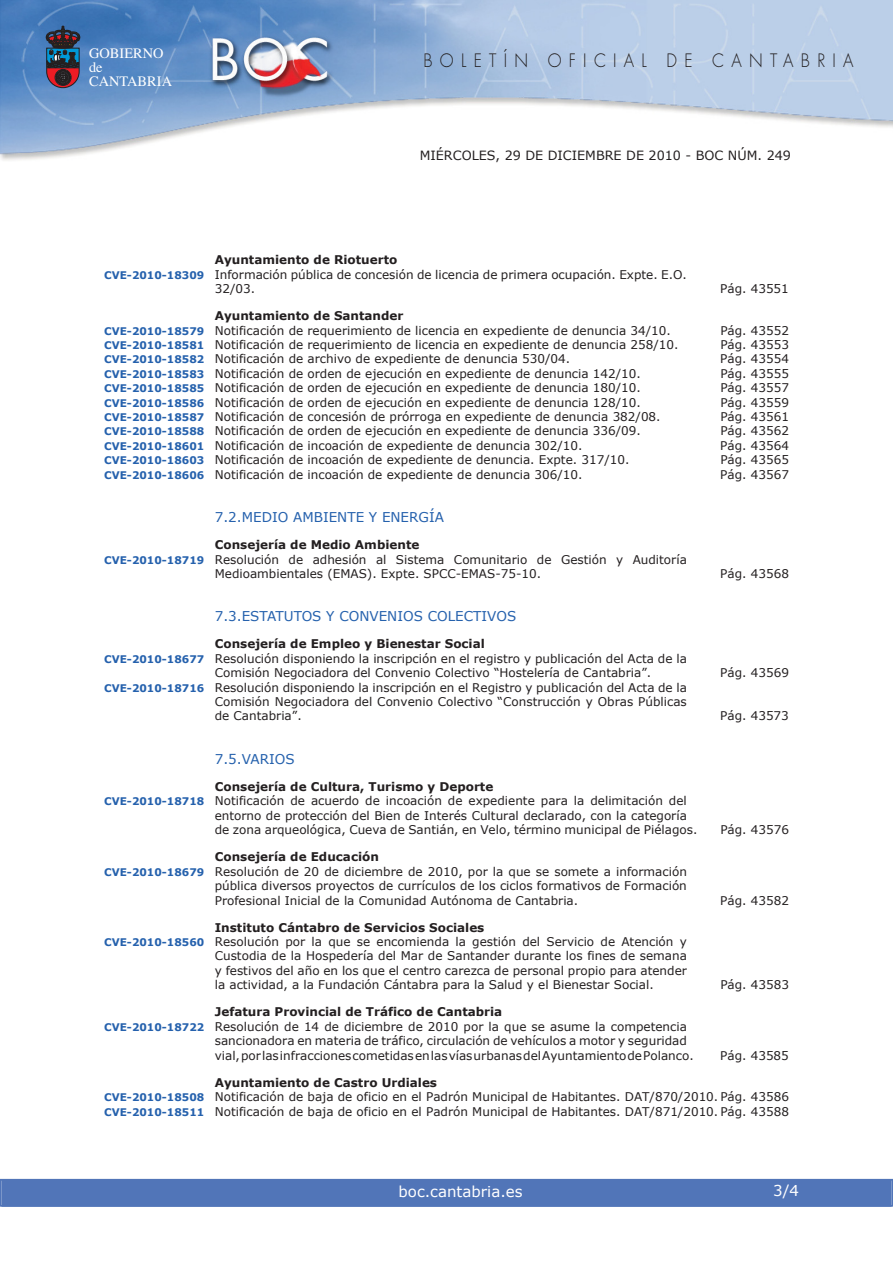
<style>
.page{position:relative;width:893px;height:1263px;background:#fff}
.page>*{position:absolute;margin:0;border:0;box-sizing:border-box;transform-origin:0 0}
.t1{font:300 18px "Futura";letter-spacing:.45em;color:#231f20;scale:.9 1}
.t2{font:15px "Verdana";color:#fff}
.t3{font:14.4px/14.1px "Times";color:#fff}
.t4{font:13.5px "Verdana";color:#2561ad}
.t5{font:12.75px "Verdana";color:#231f20}
.t6{font:12px/14.4px "Verdana";color:#231f20}
.t7{font:700 12px "Verdana";color:#231f20}
.s1{font-weight:700;font-size:10.5px;color:#2561ad}
.s2{font-weight:700}
</style>
<div class="page">
<img style="left:0;top:0;width:893px;height:161px">
<svg style="left:46px;top:26px;width:34px;height:62px;background:#464054"></svg>
<div style="left:2px;top:1180px;width:889px;height:27px;background:#5175b8"></div>
<div style="left:0;top:1179px;width:893px;height:28px;border:2px solid #5175b8"></div>
<p class="t3" style="left:89px;top:47px;width:85px">GOBIERNO de<br>CANTABRIA</p>
<h1 class="t1" style="left:423px;top:52px;width:479px">BOLETÍN OFICIAL DE CANTABRIA</h1>
<p class="t5" style="left:420px;top:147px;width:373px">MIÉRCOLES, 29 DE DICIEMBRE DE 2010 - BOC NÚM. 249</p>
<p class="t7" style="left:215px;top:252px;width:184px">Ayuntamiento de Riotuerto</p>
<p class="t6" style="left:104px;top:267px;width:584px"><span class="s1">CVE-2010-18309</span> Información pública de concesión de licencia de primera ocupación. Expte. E.O.</p>
<p class="t6" style="left:215px;top:281px;width:42px">32/03.</p>
<p class="t6" style="left:720px;top:281px;width:70px">Pág. 43551</p>
<p class="t6" style="left:104px;top:308px;width:568px;text-indent:111px"><span class="s2">Ayuntamiento de Santander<br></span><span class="s1">CVE-2010-18579</span> Notificación de requerimiento de licencia en expediente de denuncia 34/10.</p>
<p class="t6" style="left:720px;top:323px;width:70px">Pág. 43552</p>
<p class="t6" style="left:104px;top:337px;width:576px"><span class="s1">CVE-2010-18581</span> Notificación de requerimiento de licencia en expediente de denuncia 258/10.</p>
<p class="t6" style="left:720px;top:337px;width:70px">Pág. 43553</p>
<p class="t6" style="left:104px;top:351px;width:467px"><span class="s1">CVE-2010-18582</span> Notificación de archivo de expediente de denuncia 530/04.</p>
<p class="t6" style="left:720px;top:351px;width:70px">Pág. 43554</p>
<p class="t6" style="left:104px;top:366px;width:538px"><span class="s1">CVE-2010-18583</span> Notificación de orden de ejecución en expediente de denuncia 142/10.</p>
<p class="t6" style="left:720px;top:366px;width:70px">Pág. 43555</p>
<p class="t6" style="left:104px;top:380px;width:538px"><span class="s1">CVE-2010-18585</span> Notificación de orden de ejecución en expediente de denuncia 180/10.</p>
<p class="t6" style="left:720px;top:380px;width:70px">Pág. 43557</p>
<p class="t6" style="left:104px;top:395px;width:538px"><span class="s1">CVE-2010-18586</span> Notificación de orden de ejecución en expediente de denuncia 128/10.</p>
<p class="t6" style="left:720px;top:395px;width:70px">Pág. 43559</p>
<p class="t6" style="left:104px;top:409px;width:558px"><span class="s1">CVE-2010-18587</span> Notificación de concesión de prórroga en expediente de denuncia 382/08.</p>
<p class="t6" style="left:720px;top:409px;width:70px">Pág. 43561</p>
<p class="t6" style="left:104px;top:423px;width:538px"><span class="s1">CVE-2010-18588</span> Notificación de orden de ejecución en expediente de denuncia 336/09.</p>
<p class="t6" style="left:720px;top:423px;width:70px">Pág. 43562</p>
<p class="t6" style="left:104px;top:438px;width:480px"><span class="s1">CVE-2010-18601</span> Notificación de incoación de expediente de denuncia 302/10.</p>
<p class="t6" style="left:720px;top:438px;width:70px">Pág. 43564</p>
<p class="t6" style="left:104px;top:452px;width:527px"><span class="s1">CVE-2010-18603</span> Notificación de incoación de expediente de denuncia. Expte. 317/10.</p>
<p class="t6" style="left:720px;top:452px;width:70px">Pág. 43565</p>
<p class="t6" style="left:104px;top:467px;width:480px"><span class="s1">CVE-2010-18606</span> Notificación de incoación de expediente de denuncia 306/10.</p>
<p class="t6" style="left:720px;top:467px;width:70px">Pág. 43567</p>
<p class="t4" style="left:215px;top:508px;width:231px">7.2.MEDIO AMBIENTE Y ENERGÍA</p>
<p class="t7" style="left:215px;top:537px;width:206px">Consejería de Medio Ambiente</p>
<p class="t6" style="left:104px;top:552px;width:584px"><span class="s1">CVE-2010-18719</span> Resolución de adhesión al Sistema Comunitario de Gestión y Auditoría</p>
<p class="t6" style="left:215px;top:566px;width:328px">Medioambientales (EMAS). Expte. SPCC-EMAS-75-10.</p>
<p class="t6" style="left:720px;top:566px;width:70px">Pág. 43568</p>
<p class="t4" style="left:215px;top:608px;width:303px">7.3.ESTATUTOS Y CONVENIOS COLECTIVOS</p>
<p class="t7" style="left:215px;top:636px;width:272px">Consejería de Empleo y Bienestar Social</p>
<p class="t6" style="left:104px;top:651px;width:584px"><span class="s1">CVE-2010-18677</span> Resolución disponiendo la inscripción en el registro y publicación del Acta de la</p>
<p class="t6" style="left:215px;top:665px;width:438px">Comisión Negociadora del Convenio Colectivo “Hostelería de Cantabria”.</p>
<p class="t6" style="left:720px;top:665px;width:70px">Pág. 43569</p>
<p class="t6" style="left:215px;top:680px;width:474px;text-align:justify;text-indent:-111px"><span class="s1">CVE-2010-18716</span> Resolución disponiendo la inscripción en el Registro y publicación del Acta de la Comisión Negociadora del Convenio Colectivo “Construcción y Obras Públicas de Cantabria”.</p>
<p class="t6" style="left:720px;top:708px;width:70px">Pág. 43573</p>
<p class="t4" style="left:215px;top:750px;width:81px">7.5.VARIOS</p>
<p class="t7" style="left:215px;top:779px;width:280px">Consejería de Cultura, Turismo y Deporte</p>
<p class="t6" style="left:104px;top:793px;width:584px"><span class="s1">CVE-2010-18718</span> Notificación de acuerdo de incoación de expediente para la delimitación del</p>
<p class="t6" style="left:215px;top:808px;width:474px">entorno de protección del Bien de Interés Cultural declarado, con la categoría</p>
<p class="t6" style="left:215px;top:822px;width:484px">de zona arqueológica, Cueva de Santián, en Velo, término municipal de Piélagos.</p>
<p class="t6" style="left:720px;top:822px;width:70px">Pág. 43576</p>
<p class="t7" style="left:215px;top:849px;width:166px">Consejería de Educación</p>
<p class="t6" style="left:104px;top:864px;width:584px"><span class="s1">CVE-2010-18679</span> Resolución de 20 de diciembre de 2010, por la que se somete a información</p>
<p class="t6" style="left:215px;top:878px;width:474px">pública diversos proyectos de currículos de los ciclos formativos de Formación</p>
<p class="t6" style="left:215px;top:893px;width:365px">Profesional Inicial de la Comunidad Autónoma de Cantabria.</p>
<p class="t6" style="left:720px;top:893px;width:70px">Pág. 43582</p>
<p class="t7" style="left:215px;top:920px;width:271px">Instituto Cántabro de Servicios Sociales</p>
<p class="t6" style="left:104px;top:934px;width:584px"><span class="s1">CVE-2010-18560</span> Resolución por la que se encomienda la gestión del Servicio de Atención y</p>
<p class="t6" style="left:215px;top:949px;width:474px">Custodia de la Hospedería del Mar de Santander durante los fines de semana</p>
<p class="t6" style="left:215px;top:963px;width:474px">y festivos del año en los que el centro carezca de personal propio para atender</p>
<p class="t6" style="left:215px;top:977px;width:440px">la actividad, a la Fundación Cántabra para la Salud y el Bienestar Social.</p>
<p class="t6" style="left:720px;top:977px;width:70px">Pág. 43583</p>
<p class="t7" style="left:215px;top:1004px;width:289px">Jefatura Provincial de Tráfico de Cantabria</p>
<p class="t6" style="left:104px;top:1019px;width:584px"><span class="s1">CVE-2010-18722</span> Resolución de 14 de diciembre de 2010 por la que se asume la competencia</p>
<p class="t6" style="left:215px;top:1033px;width:474px">sancionadora en materia de tráfico, circulación de vehículos a motor y seguridad</p>
<p class="t6" style="left:215px;top:1048px;width:480px">vial, por las infracciones cometidas en las vías urbanas del Ayuntamiento de Polanco.</p>
<p class="t6" style="left:720px;top:1048px;width:70px">Pág. 43585</p>
<p class="t6" style="left:104px;top:1075px;width:686px;text-indent:111px"><span class="s2">Ayuntamiento de Castro Urdiales<br></span><span class="s1">CVE-2010-18508</span> Notificación de baja de oficio en el Padrón Municipal de Habitantes. DAT/870/2010. Pág. 43586<br><span class="s1">CVE-2010-18511</span> Notificación de baja de oficio en el Padrón Municipal de Habitantes. DAT/871/2010. Pág. 43588</p>
<p class="t2" style="left:398px;top:1182px;width:126px">boc.cantabria.es</p>
<p class="t2" style="left:773px;top:1181px;width:27px">3/4</p>
</div>
